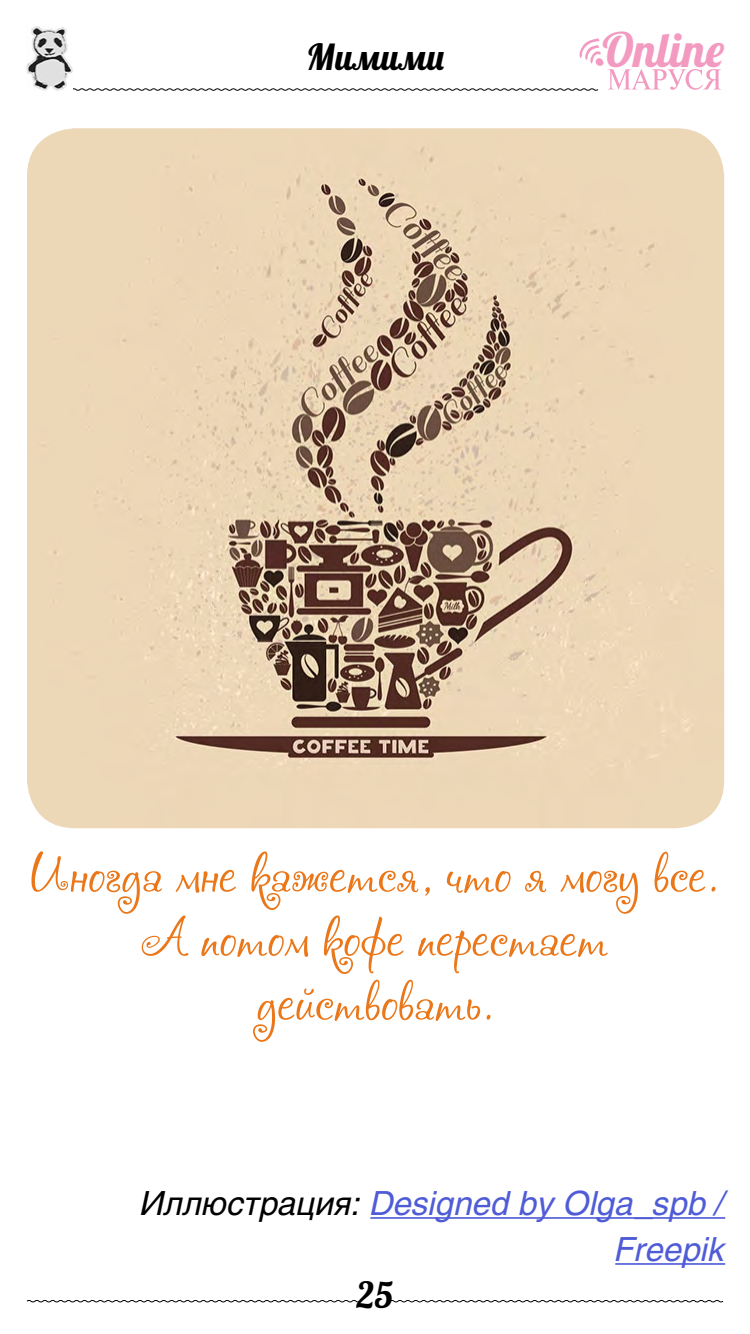
<style>
.page{position:relative;width:750px;height:1334px;background:#fff}
.page>*{position:absolute;margin:0;border:0;box-sizing:border-box;transform-origin:0 0}
.t1{font:52px/64px "Chocogirl";color:#ea7719;text-align:center}
.t2{font:47.4px "Lobster";color:#f39ac1}
.t3{font:36px "Lobster";color:#000}
.t4{font:italic 33px/46px "Helios C";color:#4f5cd6;text-align:right}
.s1{color:#000}
</style>
<div class="page">
<svg style="left:26px;top:1300px;width:335px;height:3px"></svg>
<svg style="left:389px;top:1300px;width:335px;height:3px"></svg>
<svg style="left:72px;top:38px;width:649px;height:53px"></svg>
<img style="left:26px;top:26px;width:46px;height:65px">
<img style="left:27px;top:128px;width:697px;height:700px">
<hr style="left:370px;top:1217px;width:355px;height:2px;background:#4f5cd6">
<hr style="left:615px;top:1263px;width:110px;height:2px;background:#4f5cd6">
<p class="t3" style="left:306px;top:34px;width:140px">Мимими</p>
<p class="t2" style="left:602px;top:19px;width:124px">Online</p>
<p class="t1" style="left:31px;top:845px;width:689px">Иногда мне кажется, что я могу все.<br>А потом кофе перестает действовать.</p>
<p class="t4" style="left:140px;top:1180px;width:586px"><span class="s1">Иллюстрация:</span> Designed by Olga_spb /<br>Freepik</p>
<p class="t3" style="left:357px;top:1272px;width:38px">25</p>
</div>
